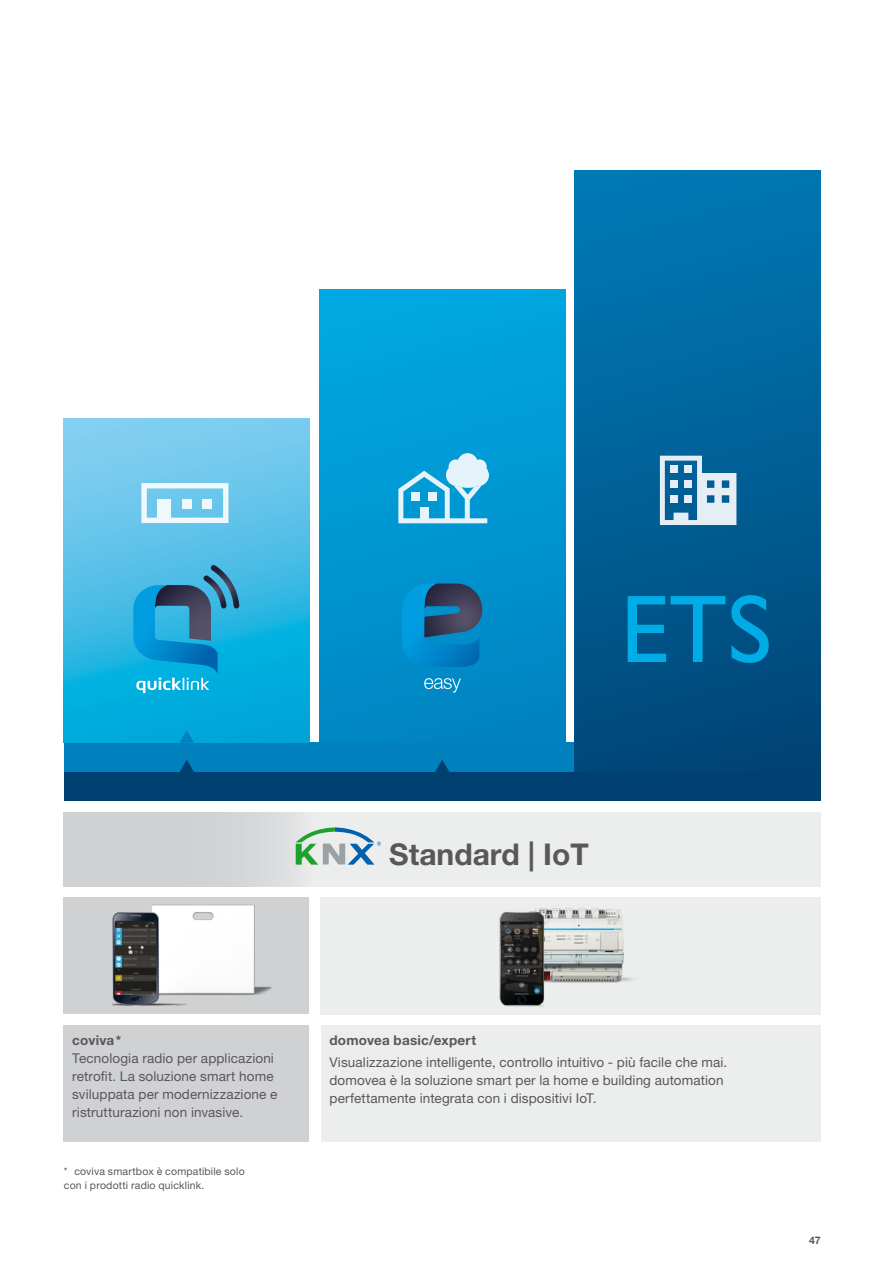
<style>
.page{position:relative;width:893px;height:1263px;background:#fff}
.page>*{position:absolute;margin:0;border:0;box-sizing:border-box;transform-origin:0 0}
.t1{font:700 30px "Helvetica Neue LTW1 G";color:#58585a}
.t2{font:13.5px/18px "Helvetica Neue LTW1 G";letter-spacing:.01em;color:#58585a}
.t3{font:700 13.5px "Helvetica Neue LTW1 G";letter-spacing:.015em;color:#58585a}
.t4{font:10.5px/13.5px "Helvetica Neue LTW1 G";letter-spacing:.015em;color:#58585a}
.t5{font:700 10.5px "Helvetica Neue LTW1 G";color:#58585a}
</style>
<div class="page">
<div style="left:64px;top:812px;width:757px;height:74px;background:#eceded"></div>
<div style="left:320px;top:897px;width:501px;height:118px;background:#eceded"></div>
<div style="left:64px;top:897px;width:245px;height:117px;background:#d0d1d2"></div>
<img style="left:152px;top:904px;width:120px;height:91px">
<img style="left:112px;top:912px;width:74px;height:93px">
<img style="left:571px;top:908px;width:62px;height:75px">
<img style="left:499px;top:908px;width:72px;height:99px">
<div style="left:64px;top:812px;width:250px;height:74px;background:linear-gradient(to right,#cacccd,#dedfe0)"></div>
<div style="left:64px;top:1025px;width:245px;height:116px;background:#d0d1d2"></div>
<div style="left:321px;top:1025px;width:500px;height:116px;background:#eceded"></div>
<div style="left:64px;top:771px;width:757px;height:30px;background:#004171"></div>
<div style="left:64px;top:742px;width:511px;height:29px;background:#0081be"></div>
<svg style="left:64px;top:418px;width:246px;height:324px;background:#43bce5"></svg>
<svg style="left:319px;top:289px;width:246px;height:453px;background:#0096d2"></svg>
<div style="left:575px;top:170px;width:246px;height:602px;background:linear-gradient(to bottom,#0079b5,#004678)"></div>
<svg style="left:180px;top:760px;width:14px;height:12px"></svg>
<svg style="left:180px;top:730px;width:14px;height:13px"></svg>
<svg style="left:435px;top:760px;width:14px;height:12px"></svg>
<svg style="left:133px;top:565px;width:106px;height:128px;background:#259ac7"></svg>
<svg style="left:402px;top:583px;width:80px;height:84px;background:#1471a4"></svg>
<svg style="left:424px;top:678px;width:37px;height:14px"></svg>
<svg style="left:628px;top:596px;width:97px;height:66px;background:#0072a8"></svg>
<svg style="left:731px;top:595px;width:38px;height:68px;background:#0079af"></svg>
<svg style="left:398px;top:453px;width:91px;height:70px;background:#5dbee3"></svg>
<svg style="left:141px;top:483px;width:87px;height:40px"></svg>
<svg style="left:660px;top:456px;width:76px;height:69px;background:#82b0cb"></svg>
<div style="left:711px;top:513px;width:14px;height:7px;background:#e5eef3"></div>
<svg style="left:296px;top:827px;width:85px;height:38px"></svg>
<h1 class="t1" style="left:389px;top:835px;width:201px">Standard | IoT</h1>
<p class="t3" style="left:72px;top:1031px;width:51px">coviva*</p>
<p class="t2" style="left:72px;top:1049px;width:207px">Tecnologia radio per applicazioni retrofit. La soluzione smart home sviluppata per modernizzazione e ristrutturazioni non invasive.</p>
<p class="t4" style="left:64px;top:1164px;width:182px">* coviva smartbox è compatibile solo con i prodotti radio quicklink.</p>
<p class="t3" style="left:329px;top:1031px;width:148px">domovea basic/expert</p>
<p class="t2" style="left:329px;top:1053px;width:399px">Visualizzazione intelligente, controllo intuitivo - più facile che mai. domovea è la soluzione smart per la home e building automation perfettamente integrata con i dispositivi IoT.</p>
<p class="t5" style="left:809px;top:1233px;width:13px">47</p>
</div>
